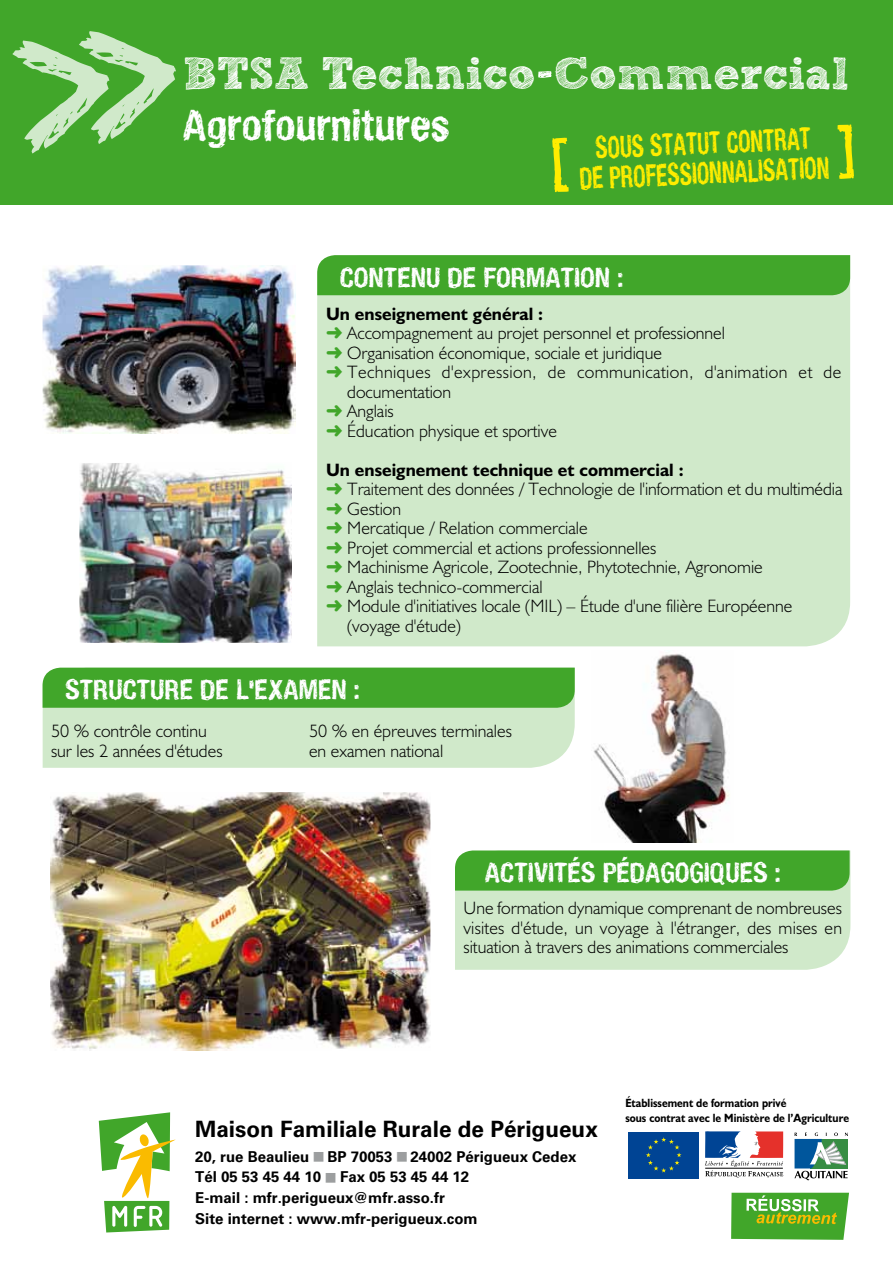
<style>
.page{position:relative;width:893px;height:1263px;background:#fff}
.page>*{position:absolute;margin:0;border:0;box-sizing:border-box;transform-origin:0 0}
.t1{font:700 45px "freeversion Sketch Block";color:#fff}
.t2{font:42px "Hand Vetica";color:#fff}
.t3{font:30px/30px "Hand Vetica";color:#ffed00;text-align:center;scale:.75 1}
.t4{font:27px "Hand Vetica";color:#fff}
.t5{font:700 22.5px "Univers";color:#000}
.t6{font:300 18px/19.5px "Humanist 521 BT";color:#000}
.t7{font:700 18px "Humanist 521 BT";color:#000}
.t8{font:300 18px "Humanist 521 BT";letter-spacing:.025em;color:#000}
.t9{font:700 15px/20.7px "Univers";color:#000}
.t10{font:700 12px/15px "Humanist 521 BT";color:#000;scale:.9 1}
.s1{color:#41a62a}
</style>
<div class="page">
<div style="left:627px;top:1130px;width:73px;height:50px;background:#004494"></div>
<svg style="left:646px;top:1137px;width:35px;height:35px"></svg>
<svg style="left:705px;top:1131px;width:78px;height:46px"></svg>
<svg style="left:794px;top:1132px;width:54px;height:48px"></svg>
<img style="left:593px;top:654px;width:137px;height:189px">
<img style="left:43px;top:266px;width:252px;height:167px">
<img style="left:80px;top:464px;width:211px;height:178px">
<img style="left:52px;top:793px;width:377px;height:257px">
<svg style="left:731px;top:1193px;width:118px;height:47px;background:#64b240"></svg>
<div style="left:43px;top:708px;width:532px;height:60px;background:#d0e9ca"></div>
<div style="left:43px;top:668px;width:532px;height:40px;background:#41a62a"></div>
<div style="left:455px;top:890px;width:395px;height:80px;background:#d0e9ca"></div>
<div style="left:455px;top:850px;width:395px;height:40px;background:#41a62a"></div>
<svg style="left:98px;top:1112px;width:78px;height:121px"></svg>
<div style="left:317px;top:295px;width:533px;height:351px;background:#d0e9ca"></div>
<div style="left:317px;top:255px;width:533px;height:40px;background:#41a62a"></div>
<div style="left:0;top:0;width:893px;height:204px;background:#41a62a"></div>
<svg style="left:12px;top:31px;width:164px;height:122px"></svg>
<h1 class="t1" style="left:183px;top:57px;width:668px">BTSA Technico.Commercial</h1>
<h2 class="t2" style="left:183px;top:98px;width:268px">AGROFOURNITURES</h2>
<h3 class="t3" style="left:549px;top:135px;width:407px;rotate:-3deg">SOUS STATUT CONTRAT<br><sup>[</sup> DE PROFESSIONNALISATION <sup>]</sup></h3>
<h3 class="t4" style="left:340px;top:260px;width:285px">CONTENU DE FORMATION :</h3>
<p class="t7" style="left:326px;top:303px;width:219px">Un enseignement général :</p>
<p class="t6" style="left:326px;top:323px;width:401px"><span class="s1">➜</span> Accompagnement au projet personnel et professionnel</p>
<p class="t6" style="left:326px;top:343px;width:337px"><span class="s1">➜</span> Organisation économique, sociale et juridique</p>
<p class="t8" style="left:326px;top:361px;width:517px"><span class="s1">➜</span> Techniques d'expression, de communication, d'animation et de</p>
<p class="t6" style="left:347px;top:382px;width:105px">documentation</p>
<p class="t6" style="left:326px;top:401px;width:69px"><span class="s1">➜</span> Anglais</p>
<p class="t6" style="left:326px;top:421px;width:233px"><span class="s1">➜</span> Éducation physique et sportive</p>
<p class="t7" style="left:326px;top:459px;width:359px">Un enseignement technique et commercial :</p>
<p class="t6" style="left:326px;top:479px;width:518px"><span class="s1">➜</span> Traitement des données / Technologie de l'information et du multimédia</p>
<p class="t6" style="left:326px;top:499px;width:77px"><span class="s1">➜</span> Gestion</p>
<p class="t6" style="left:326px;top:518px;width:263px"><span class="s1">➜</span> Mercatique / Relation commerciale</p>
<p class="t6" style="left:326px;top:538px;width:332px"><span class="s1">➜</span> Projet commercial et actions professionnelles</p>
<p class="t6" style="left:326px;top:557px;width:438px"><span class="s1">➜</span> Machinisme Agricole, Zootechnie, Phytotechnie, Agronomie</p>
<p class="t6" style="left:326px;top:577px;width:218px"><span class="s1">➜</span> Anglais technico-commercial</p>
<p class="t6" style="left:326px;top:596px;width:468px"><span class="s1">➜</span> Module d'initiatives locale (MIL) – Étude d'une filière Européenne</p>
<p class="t6" style="left:347px;top:616px;width:115px">(voyage d'étude)</p>
<h3 class="t4" style="left:65px;top:673px;width:296px">STRUCTURE DE L'EXAMEN :</h3>
<p class="t6" style="left:309px;top:721px;width:204px">50 % en épreuves terminales en examen national</p>
<p class="t6" style="left:51px;top:721px;width:173px">50 % contrôle continu sur les 2 années d'études</p>
<h3 class="t4" style="left:485px;top:855px;width:297px">ACTIVITÉS PÉDAGOGIQUES :</h3>
<p class="t6" style="left:463px;top:898px;width:380px;text-align:justify">Une formation dynamique comprenant de nombreuses visites d'étude, un voyage à l'étranger, des mises en situation à travers des animations commerciales</p>
<p class="t5" style="left:195px;top:1115px;width:404px">Maison Familiale Rurale de Périgueux</p>
<p class="t9" style="left:195px;top:1146px;width:383px">20, rue Beaulieu BP 70053 24002 Périgueux Cedex<br>Tél 05 53 45 44 10</p>
<p class="t9" style="left:195px;top:1167px;width:284px;text-indent:145px">Fax 05 53 45 44 12<br>E-mail : mfr.perigueux@mfr.asso.fr<br>Site internet : www.mfr-perigueux.com</p>
<p class="t10" style="left:625px;top:1095px;width:250px">établissement de formation privé<br>sous contrat avec le Ministère de l’Agriculture</p>
</div>
